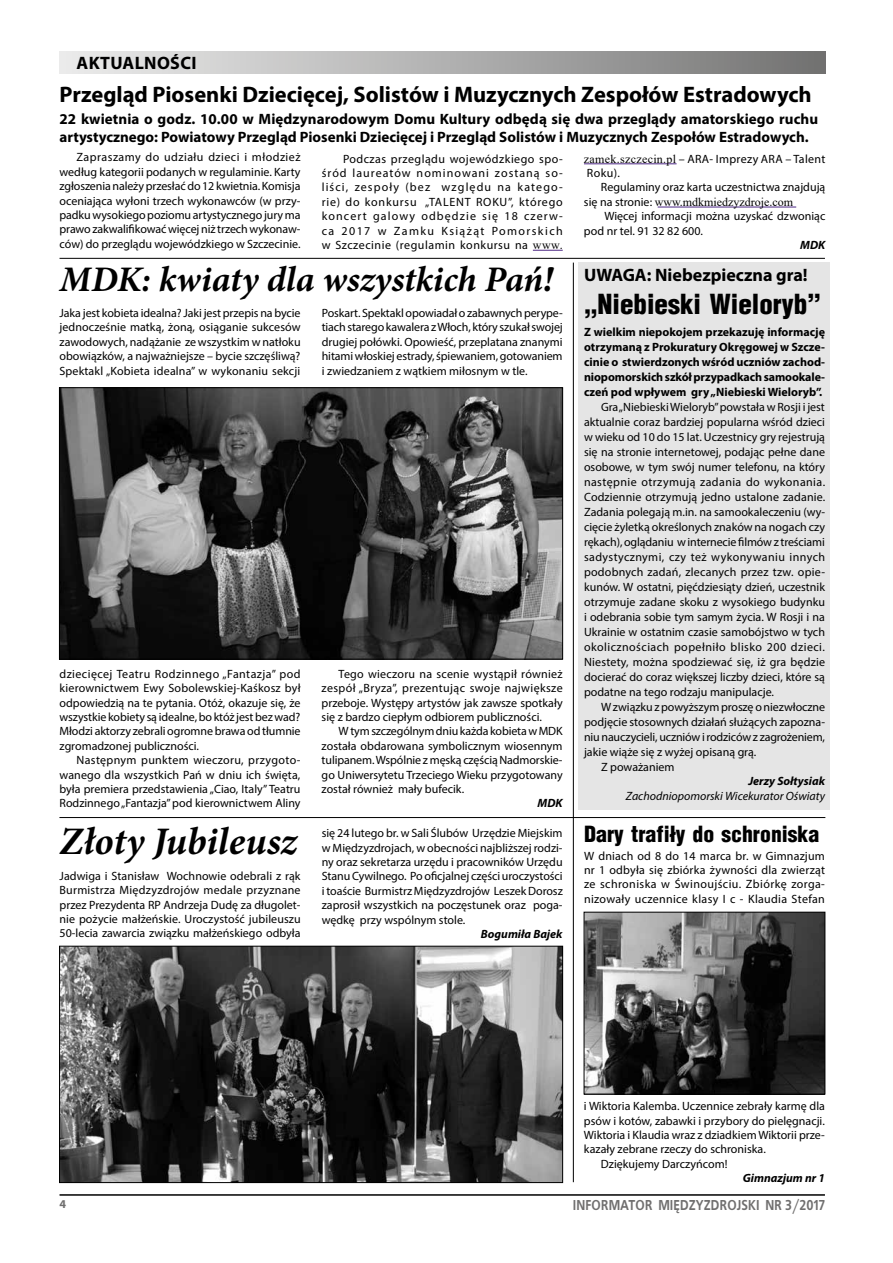
<style>
.page{position:relative;width:893px;height:1263px;background:#fff}
.page>*{position:absolute;margin:0;border:0;box-sizing:border-box;transform-origin:0 0}
.t1{font:italic 700 39px "Minion Pro";color:#000}
.t2{font:italic 700 36px "Minion Pro";letter-spacing:-.005em;color:#000}
.t3{font:900 27px "Switzerland Cond";color:#000}
.t4{font:700 22.5px "Myriad Pro";color:#000}
.t5{font:900 21.75px "Switzerland Cond";color:#000}
.t6{font:700 18px "Myriad Pro";color:#000}
.t7{font:700 18px "Myriad Pro";letter-spacing:.02em;color:#000}
.t8{font:700 15px/18px "Myriad Pro";color:#000}
.t9{font:700 14.25px "EFN Bureau";color:#706f6f}
.t10{font:12px/14.4px "Myriad Pro";color:#000;text-align:justify}
.t11{font:700 12px/15px "Myriad Pro";color:#000;text-align:justify}
.t12{font:12px/14.4px "Myriad Pro";letter-spacing:.025em;color:#000}
.t13{font:italic 700 12px "Myriad Pro";color:#000}
.t14{font:12px "Times New Roman";color:#000}
.t15{font:italic 12px "Myriad Pro";color:#000}
.t16{font:700 12px "Myriad Pro";color:#706f6f}
.s1{font-family:"Times New Roman"}
.s2{font-family:"Myriad Pro"}
</style>
<div class="page">
<hr style="left:60px;top:1194px;width:765px;height:2px;background:#000">
<div style="left:579px;top:262px;width:251px;height:548px;background:#e5e5e5"></div>
<div style="left:60px;top:51px;width:765px;height:23px;background:linear-gradient(to right,#ededed,#747373)"></div>
<hr style="left:533px;top:250px;width:30px;height:1px;background:#4b2583">
<hr style="left:584px;top:164px;width:93px;height:1px;background:#4b2583">
<hr style="left:658px;top:207px;width:138px;height:1px;background:#4b2583">
<img style="left:61px;top:389px;width:500px;height:268px">
<div style="left:59px;top:387px;width:504px;height:272px;border:1px solid #000"></div>
<hr style="left:60px;top:258px;width:765px;height:1px;background:#000">
<hr style="left:573px;top:263px;width:1px;height:919px;background:#000">
<hr style="left:59px;top:817px;width:766px;height:1px;background:#000">
<img style="left:61px;top:948px;width:500px;height:233px">
<div style="left:59px;top:946px;width:504px;height:237px;border:1px solid #000"></div>
<img style="left:586px;top:914px;width:237px;height:178px">
<div style="left:584px;top:912px;width:241px;height:182px;border:1px solid #000"></div>
<h3 class="t7" style="left:77px;top:51px;width:122px">AKTUALNOŚCI</h3>
<h3 class="t4" style="left:60px;top:80px;width:754px">Przegląd Piosenki Dziecięcej, Solistów i Muzycznych Zespołów Estradowych</h3>
<p class="t8" style="left:60px;top:110px;width:760px">22 kwietnia o godz. 10.00 w Międzynarodowym Domu Kultury odbędą się dwa przeglądy amatorskiego ruchu artystycznego: Powiatowy Przegląd Piosenki Dziecięcej i Przegląd Solistów i Muzycznych Zespołów Estradowych.</p>
<p class="t10" style="left:322px;top:151px;width:243px;text-indent:21px">Podczas przeglądu wojewódzkiego spo&shy;śród laureatów nominowani zostaną so&shy;liści, zespoły (bez względu na katego&shy;rie) do konkursu „TALENT ROKU”, którego koncert galowy odbędzie się 18 czerw&shy;ca 2017 w Zamku Książąt Pomorskich w Szczecinie (regulamin konkursu na <span class="s1">www.</span></p>
<p class="t12" style="left:584px;top:151px;width:243px"><span class="s1">zamek.szczecin.pl</span> – ARA- Imprezy ARA – Talent<br>Roku).</p>
<p class="t10" style="left:60px;top:150px;width:242px;text-indent:17px">Zapraszamy do udziału dzieci i młodzież według kategorii podanych w regulaminie. Karty zgłoszenia należy przesłać do 12 kwietnia. Komisja oceniająca wyłoni trzech wykonawców (w przy&shy;padku wysokiego poziomu artystycznego jury ma prawo zakwalifikować więcej niż trzech wykonaw&shy;ców) do przeglądu wojewódzkiego w Szczecinie.</p>
<p class="t10" style="left:601px;top:180px;width:226px">Regulaminy oraz karta uczestnictwa znajdują</p>
<p class="t14" style="left:584px;top:193px;width:211px"><span class="s2">się na stronie:</span> www.mdkmiedzyzdroje.com</p>
<p class="t10" style="left:584px;top:209px;width:243px;text-indent:20px">Więcej informacji można uzyskać dzwoniąc pod nr tel. 91 32 82 600.</p>
<p class="t13" style="left:800px;top:237px;width:27px">MDK</p>
<h2 class="t2" style="left:60px;top:253px;width:495px">MDK: kwiaty dla wszystkich Pań!</h2>
<p class="t10" style="left:322px;top:305px;width:243px">Poskart. Spektakl opowiadał o zabawnych perype&shy;tiach starego kawalera z Włoch, który szukał swojej drugiej połówki. Opowieść, przeplatana znanymi hitami włoskiej estrady, śpiewaniem, gotowaniem i zwiedzaniem z wątkiem miłosnym w tle.</p>
<p class="t10" style="left:60px;top:305px;width:243px">Jaka jest kobieta idealna? Jaki jest przepis na bycie jednocześnie matką, żoną, osiąganie sukcesów zawodowych, nadążanie ze wszystkim w natłoku obowiązków, a najważniejsze – bycie szczęśliwą?<br>Spektakl „Kobieta idealna” w wykonaniu sekcji</p>
<p class="t10" style="left:60px;top:666px;width:243px">dziecięcej Teatru Rodzinnego „Fantazja” pod kierownictwem Ewy Sobolewskiej-Kaśkosz był odpowiedzią na te pytania. Otóż, okazuje się, że wszystkie kobiety są idealne, bo któż jest bez wad?<br>Młodzi aktorzy zebrali ogromne brawa od tłumnie zgromadzonej publiczności.</p>
<p class="t10" style="left:60px;top:753px;width:242px;text-indent:17px">Następnym punktem wieczoru, przygoto&shy;wanego dla wszystkich Pań w dniu ich święta, była premiera przedstawienia „Ciao, Italy” Teatru Rodzinnego „Fantazja” pod kierownictwem Aliny</p>
<p class="t10" style="left:322px;top:666px;width:243px;text-indent:17px">Tego wieczoru na scenie wystąpił również zespół „Bryza”, prezentując swoje największe przeboje. Występy artystów jak zawsze spotkały się z bardzo ciepłym odbiorem publiczności.</p>
<p class="t10" style="left:322px;top:724px;width:242px;text-indent:17px">W tym szczególnym dniu każda kobieta w MDK została obdarowana symbolicznym wiosennym tulipanem. Wspólnie z męską częścią Nadmorskie&shy;go Uniwersytetu Trzeciego Wieku przygotowany został również mały bufecik.</p>
<p class="t13" style="left:537px;top:795px;width:27px">MDK</p>
<h1 class="t1" style="left:59px;top:814px;width:239px">Złoty Jubileusz</h1>
<p class="t10" style="left:322px;top:826px;width:243px">się 24 lutego br. w Sali Ślubów Urzędzie Miejskim w Międzyzdrojach, w obecności najbliższej rodzi&shy;ny oraz sekretarza urzędu i pracowników Urzędu Stanu Cywilnego. Po oficjalnej części uroczystości i toaście Burmistrz Międzyzdrojów Leszek Dorosz zaprosił wszystkich na poczęstunek oraz poga&shy;wędkę przy wspólnym stole.</p>
<p class="t13" style="left:481px;top:926px;width:83px">Bogumiła Bajek</p>
<p class="t10" style="left:60px;top:868px;width:243px">Jadwiga i Stanisław Wochnowie odebrali z rąk Burmistrza Międzyzdrojów medale przyznane przez Prezydenta RP Andrzeja Dudę za długolet&shy;nie pożycie małżeńskie. Uroczystość jubileuszu 50-lecia zawarcia związku małżeńskiego odbyła</p>
<h3 class="t6" style="left:584px;top:264px;width:225px">UWAGA: Niebezpieczna gra!</h3>
<h3 class="t3" style="left:584px;top:287px;width:238px">„Niebieski Wieloryb”</h3>
<p class="t11" style="left:584px;top:324px;width:242px">Z wielkim niepokojem przekazuję informację otrzymaną z Prokuratury Okręgowej w Szcze&shy;cinie o stwierdzonych wśród uczniów zachod&shy;niopomorskich szkół przypadkach samookale&shy;czeń pod wpływem gry „Niebieski Wieloryb”.</p>
<p class="t10" style="left:584px;top:399px;width:243px;line-height:15px;text-indent:17px">Gra „Niebieski Wieloryb” powstała w Rosji i jest aktualnie coraz bardziej popularna wśród dzieci w wieku od 10 do 15 lat. Uczestnicy gry rejestrują się na stronie internetowej, podając pełne dane osobowe, w tym swój numer telefonu, na który następnie otrzymują zadania do wykonania.<br>Codziennie otrzymują jedno ustalone zadanie.<br>Zadania polegają m.in. na samookaleczeniu (wy&shy;cięcie żyletką określonych znaków na nogach czy rękach), oglądaniu w internecie filmów z treściami sadystycznymi, czy też wykonywaniu innych podobnych zadań, zlecanych przez tzw. opie&shy;kunów. W ostatni, pięćdziesiąty dzień, uczestnik otrzymuje zadane skoku z wysokiego budynku i odebrania sobie tym samym życia. W Rosji i na Ukrainie w ostatnim czasie samobójstwo w tych okolicznościach popełniło blisko 200 dzieci.<br>Niestety, można spodziewać się, iż gra będzie docierać do coraz większej liczby dzieci, które są podatne na tego rodzaju manipulacje.</p>
<p class="t10" style="left:601px;top:700px;width:226px">W związku z powyższym proszę o niezwłoczne</p>
<p class="t10" style="left:584px;top:715px;width:242px">podjęcie stosownych działań służących zapozna-</p>
<p class="t10" style="left:584px;top:730px;width:243px">niu nauczycieli, uczniów i rodziców z zagrożeniem,</p>
<p class="t10" style="left:584px;top:745px;width:174px">jakie wiąże się z wyżej opisaną grą.</p>
<p class="t10" style="left:601px;top:760px;width:75px">Z poważaniem</p>
<p class="t13" style="left:748px;top:774px;width:78px">Jerzy Sołtysiak</p>
<p class="t15" style="left:626px;top:788px;width:201px">Zachodniopomorski Wicekurator Oświaty</p>
<h3 class="t5" style="left:584px;top:820px;width:237px">Dary trafiły do schroniska</h3>
<p class="t10" style="left:584px;top:848px;width:242px">W dniach od 8 do 14 marca br. w Gimnazjum nr 1 odbyła się zbiórka żywności dla zwierząt ze schroniska w Świnoujściu. Zbiórkę zorga&shy;nizowały uczennice klasy I c - Klaudia Stefan</p>
<p class="t10" style="left:584px;top:1099px;width:242px">i Wiktoria Kalemba. Uczennice zebrały karmę dla</p>
<p class="t10" style="left:584px;top:1113px;width:242px">psów i kotów, zabawki i przybory do pielęgnacji.</p>
<p class="t10" style="left:584px;top:1127px;width:242px">Wiktoria i Klaudia wraz z dziadkiem Wiktorii prze-</p>
<p class="t10" style="left:584px;top:1142px;width:183px">kazały zebrane rzeczy do schroniska.</p>
<p class="t10" style="left:601px;top:1156px;width:128px">Dziękujemy Darczyńcom!</p>
<p class="t13" style="left:743px;top:1170px;width:84px">Gimnazjum nr 1</p>
<p class="t16" style="left:60px;top:1196px;width:8px">4</p>
<p class="t9" style="left:573px;top:1194px;width:254px">INFORMATOR MIĘDZYZDROJSKI NR 3/2017</p>
</div>
